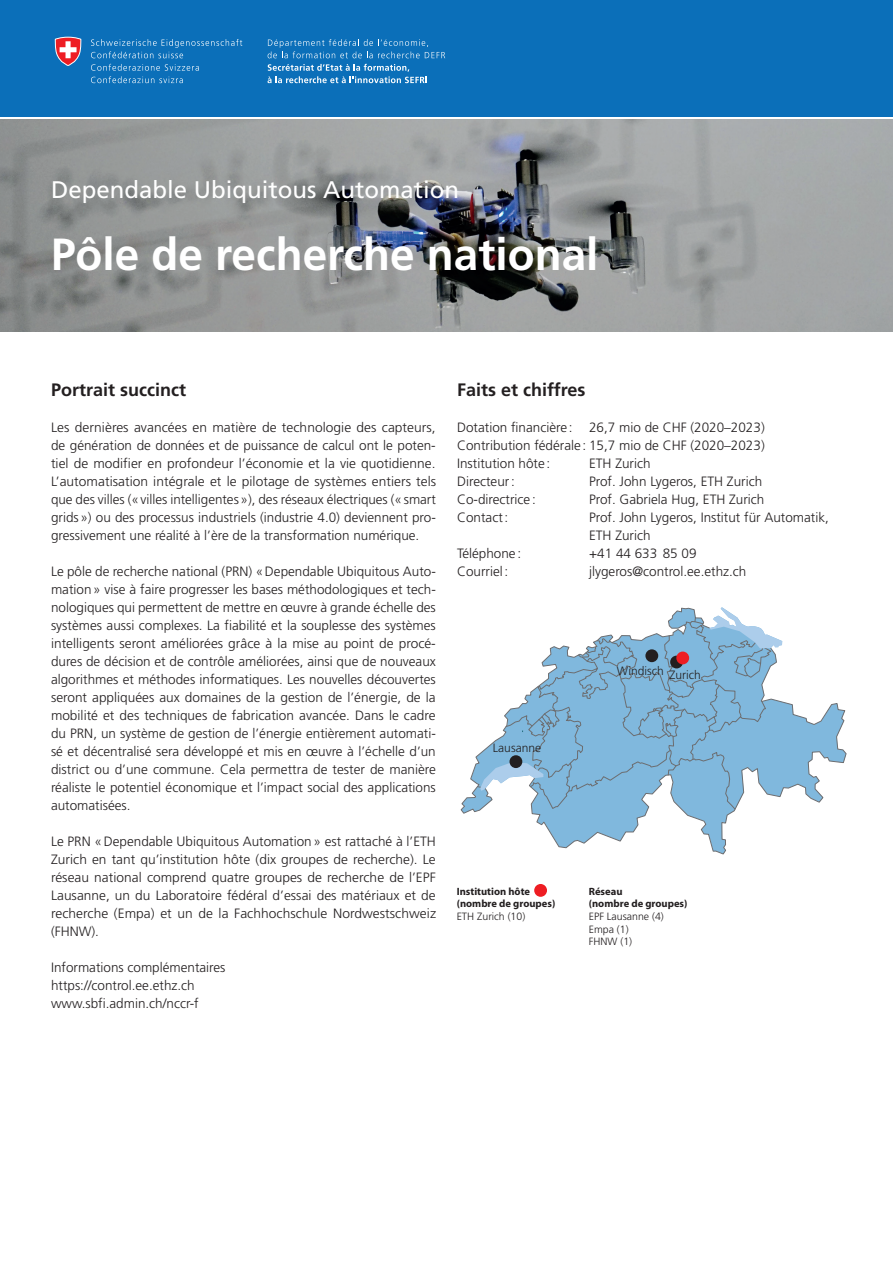
<style>
.page{position:relative;width:893px;height:1263px;background:#fff}
.page>*{position:absolute;margin:0;border:0;box-sizing:border-box;transform-origin:0 0}
.t1{font:700 45px "Frutiger LT Std";color:#fff}
.t2{font:24px "Frutiger LT Std";color:#fff}
.t3{font:700 18px "Frutiger LT Std";color:#231f20}
.t4{font:300 13.5px/18px "Frutiger LT Std";color:#231f20;text-align:justify}
.t5{font:300 12px "Frutiger LT Std";color:#231f20}
.t6{font:700 10.5px/12.6px "Myriad Pro";color:#231f20}
.t7{font:300 10.5px/12.6px "Frutiger LT Std";color:#231f20}
</style>
<div class="page">
<img style="left:0;top:119px;width:893px;height:213px">
<svg style="left:460px;top:641px;width:387px;height:214px"></svg>
<svg style="left:477px;top:607px;width:305px;height:202px"></svg>
<div style="left:509px;top:755px;width:13px;height:13px;background:#231f20;border-radius:50%"></div>
<div style="left:645px;top:649px;width:13px;height:13px;background:#231f20;border-radius:50%"></div>
<div style="left:670px;top:656px;width:13px;height:12px;background:#231f20;border-radius:50%"></div>
<div style="left:676px;top:651px;width:13px;height:13px;background:#ee1d23;border-radius:50%"></div>
<div style="left:534px;top:884px;width:13px;height:13px;background:#ee1d23;border-radius:50%"></div>
<div style="left:0;top:0;width:893px;height:117px;background:#0b6fb9"></div>
<svg style="left:268px;top:39px;width:177px;height:19px"></svg>
<svg style="left:267px;top:64px;width:160px;height:19px"></svg>
<svg style="left:91px;top:39px;width:151px;height:19px"></svg>
<svg style="left:91px;top:64px;width:108px;height:19px"></svg>
<svg style="left:55px;top:37px;width:27px;height:29px"></svg>
<h2 class="t2" style="left:51px;top:176px;width:410px">Dependable Ubiquitous Automation</h2>
<h1 class="t1" style="left:51px;top:228px;width:549px">Pôle de recherche national</h1>
<h3 class="t3" style="left:51px;top:379px;width:136px">Portrait succinct</h3>
<p class="t4" style="left:51px;top:419px;width:387px">Les dernières avancées en matière de technologie des capteurs, de génération de données et de puissance de calcul ont le poten&shy;tiel de modifier en profondeur l’économie et la vie quotidienne.<br>L’automatisation intégrale et le pilotage de systèmes entiers tels que des villes («villes intelligentes»), des réseaux électriques («smart grids») ou des processus industriels (industrie 4.0) deviennent pro&shy;gressivement une réalité à l’ère de la transformation numérique.</p>
<p class="t4" style="left:51px;top:563px;width:386px">Le pôle de recherche national (PRN) «Dependable Ubiquitous Auto&shy;mation» vise à faire progresser les bases méthodologiques et tech&shy;nologiques qui permettent de mettre en œuvre à grande échelle des systèmes aussi complexes. La fiabilité et la souplesse des systèmes intelligents seront améliorées grâce à la mise au point de procé&shy;dures de décision et de contrôle améliorées, ainsi que de nouveaux algorithmes et méthodes informatiques. Les nouvelles découvertes seront appliquées aux domaines de la gestion de l’énergie, de la mobilité et des techniques de fabrication avancée. Dans le cadre du PRN, un système de gestion de l’énergie entièrement automati&shy;sé et décentralisé sera développé et mis en œuvre à l’échelle d’un district ou d’une commune. Cela permettra de tester de manière réaliste le potentiel économique et l’impact social des applications automatisées.</p>
<p class="t4" style="left:51px;top:833px;width:387px">Le PRN «Dependable Ubiquitous Automation» est rattaché à l’ETH Zurich en tant qu’institution hôte (dix groupes de recherche). Le réseau national comprend quatre groupes de recherche de l’EPF Lausanne, un du Laboratoire fédéral d’essai des matériaux et de recherche (Empa) et un de la Fachhochschule Nordwestschweiz (FHNW).</p>
<p class="t4" style="left:51px;top:959px;width:176px;text-align:left">Informations complémentaires https://control.ee.ethz.ch www.sbfi.admin.ch/nccr-f</p>
<h3 class="t3" style="left:457px;top:379px;width:130px">Faits et chiffres</h3>
<p class="t4" style="left:457px;top:419px;width:309px">Dotation financière : 26,7 mio de CHF (2020–2023)<br>Contribution fédérale: 15,7 mio de CHF (2020–2023)<br>Institution hôte :</p>
<p class="t4" style="left:589px;top:455px;width:63px">ETH Zurich</p>
<p class="t4" style="left:457px;top:473px;width:59px">Directeur:</p>
<p class="t4" style="left:589px;top:473px;width:175px">Prof. John Lygeros, ETH Zurich</p>
<p class="t4" style="left:457px;top:491px;width:80px">Co-directrice :</p>
<p class="t4" style="left:589px;top:491px;width:177px">Prof. Gabriela Hug, ETH Zurich</p>
<p class="t4" style="left:457px;top:509px;width:53px">Contact:</p>
<p class="t4" style="left:589px;top:509px;width:241px">Prof. John Lygeros, Institut für Automatik,<br>ETH Zurich</p>
<p class="t4" style="left:457px;top:545px;width:65px">Téléphone:</p>
<p class="t4" style="left:589px;top:545px;width:109px">+41 44 633 85 09</p>
<p class="t4" style="left:457px;top:563px;width:53px">Courriel:</p>
<p class="t4" style="left:589px;top:563px;width:159px">jlygeros@control.ee.ethz.ch</p>
<p class="t5" style="left:493px;top:741px;width:50px">Lausanne</p>
<p class="t5" style="left:617px;top:664px;width:49px">Windisch</p>
<p class="t5" style="left:669px;top:668px;width:33px">Zurich</p>
<p class="t6" style="left:457px;top:884px;width:100px">Institution hôte (nombre de groupes)</p>
<p class="t7" style="left:457px;top:910px;width:70px">ETH Zurich (10)</p>
<p class="t6" style="left:589px;top:885px;width:100px">Réseau<br>(nombre de groupes)</p>
<p class="t7" style="left:589px;top:910px;width:77px">EPF Lausanne (4)<br>Empa (1)<br>FHNW (1)</p>
</div>
